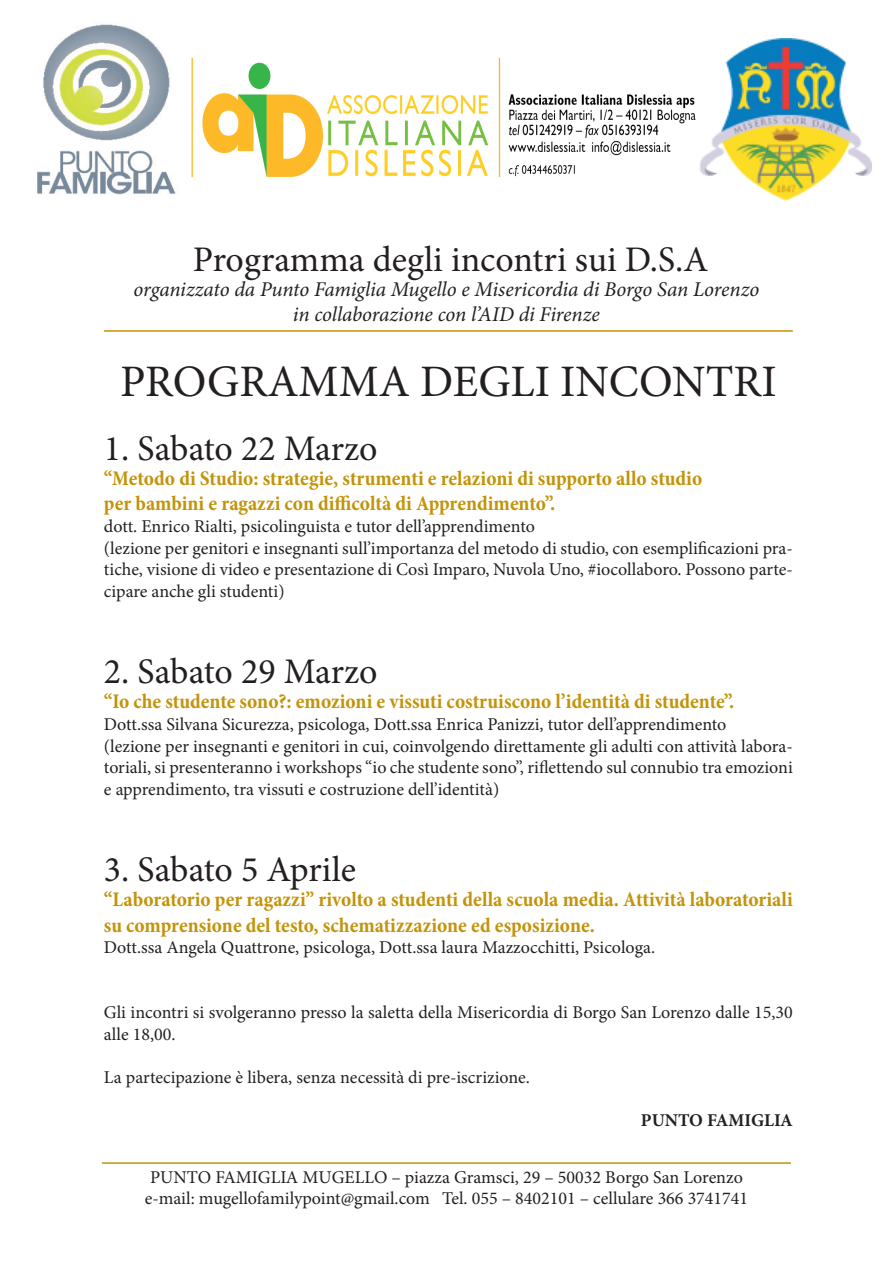
<style>
.page{position:relative;width:893px;height:1263px;background:#fff}
.page>*{position:absolute;margin:0;border:0;box-sizing:border-box;transform-origin:0 0}
.t1{font:45px "Minion Pro";color:#231f20}
.t2{font:36px "Minion Pro";color:#231f20}
.t3{font:700 condensed 21px/25.2px "Minion Pro";color:#c39309}
.t4{font:italic 21px/25.2px "Minion Pro";letter-spacing:-.005em;color:#231f20;text-align:center}
.t5{font:18px/21.6px "Minion Pro";color:#231f20}
.t6{font:700 18px "Minion Pro";color:#231f20}
</style>
<div class="page">
<img style="left:37px;top:24px;width:139px;height:171px">
<img style="left:191px;top:57px;width:505px;height:121px">
<img style="left:700px;top:38px;width:172px;height:162px">
<hr style="left:102px;top:1162px;width:689px;height:2px;background:#c39309">
<hr style="left:104px;top:330px;width:689px;height:2px;background:#c39309">
<h2 class="t2" style="left:193px;top:235px;width:517px">Programma degli incontri sui D.S.A</h2>
<p class="t4" style="left:133px;top:277px;width:627px">organizzato da Punto Famiglia Mugello e Misericordia di Borgo San Lorenzo in collaborazione con l’AID di Firenze</p>
<h1 class="t1" style="left:120px;top:352px;width:658px">PROGRAMMA DEGLI INCONTRI</h1>
<h2 class="t2" style="left:104px;top:424px;width:275px">1. Sabato 22 Marzo</h2>
<p class="t3" style="left:104px;top:466px;width:600px">“Metodo di Studio: strategie, strumenti e relazioni di supporto allo studio per bambini e ragazzi con difficoltà di Apprendimento”.</p>
<p class="t5" style="left:104px;top:515px;width:690px">dott. Enrico Rialti, psicolinguista e tutor dell’apprendimento<br>(lezione per genitori e insegnanti sull’importanza del metodo di studio, con esemplificazioni pra&shy;tiche, visione di video e presentazione di Così Imparo, Nuvola Uno, #iocollaboro. Possono parte&shy;cipare anche gli studenti)</p>
<h2 class="t2" style="left:104px;top:647px;width:275px">2. Sabato 29 Marzo</h2>
<p class="t3" style="left:104px;top:689px;width:632px">“Io che studente sono?: emozioni e vissuti costruiscono l’identità di studente”.</p>
<p class="t5" style="left:104px;top:713px;width:690px">Dott.ssa Silvana Sicurezza, psicologa, Dott.ssa Enrica Panizzi, tutor dell’apprendimento<br>(lezione per insegnanti e genitori in cui, coinvolgendo direttamente gli adulti con attività labora&shy;toriali, si presenteranno i workshops “io che studente sono”, riflettendo sul connubio tra emozioni e apprendimento, tra vissuti e costruzione dell’identità)</p>
<h2 class="t2" style="left:104px;top:845px;width:254px">3. Sabato 5 Aprile</h2>
<p class="t3" style="left:104px;top:887px;width:690px">“Laboratorio per ragazzi” rivolto a studenti della scuola media. Attività laboratoriali su comprensione del testo, schematizzazione ed esposizione.</p>
<p class="t5" style="left:104px;top:937px;width:553px">Dott.ssa Angela Quattrone, psicologa, Dott.ssa laura Mazzocchitti, Psicologa.</p>
<p class="t5" style="left:104px;top:1001px;width:690px">Gli incontri si svolgeranno presso la saletta della Misericordia di Borgo San Lorenzo dalle 15,30 alle 18,00.</p>
<p class="t5" style="left:104px;top:1066px;width:427px">La partecipazione è libera, senza necessità di pre-iscrizione.</p>
<p class="t6" style="left:641px;top:1107px;width:153px">PUNTO FAMIGLIA</p>
<p class="t5" style="left:145px;top:1166px;width:605px">PUNTO FAMIGLIA MUGELLO – piazza Gramsci, 29 – 50032 Borgo San Lorenzo e-mail: mugellofamilypoint@gmail.com Tel. 055 – 8402101 – cellulare 366 3741741</p>
</div>
